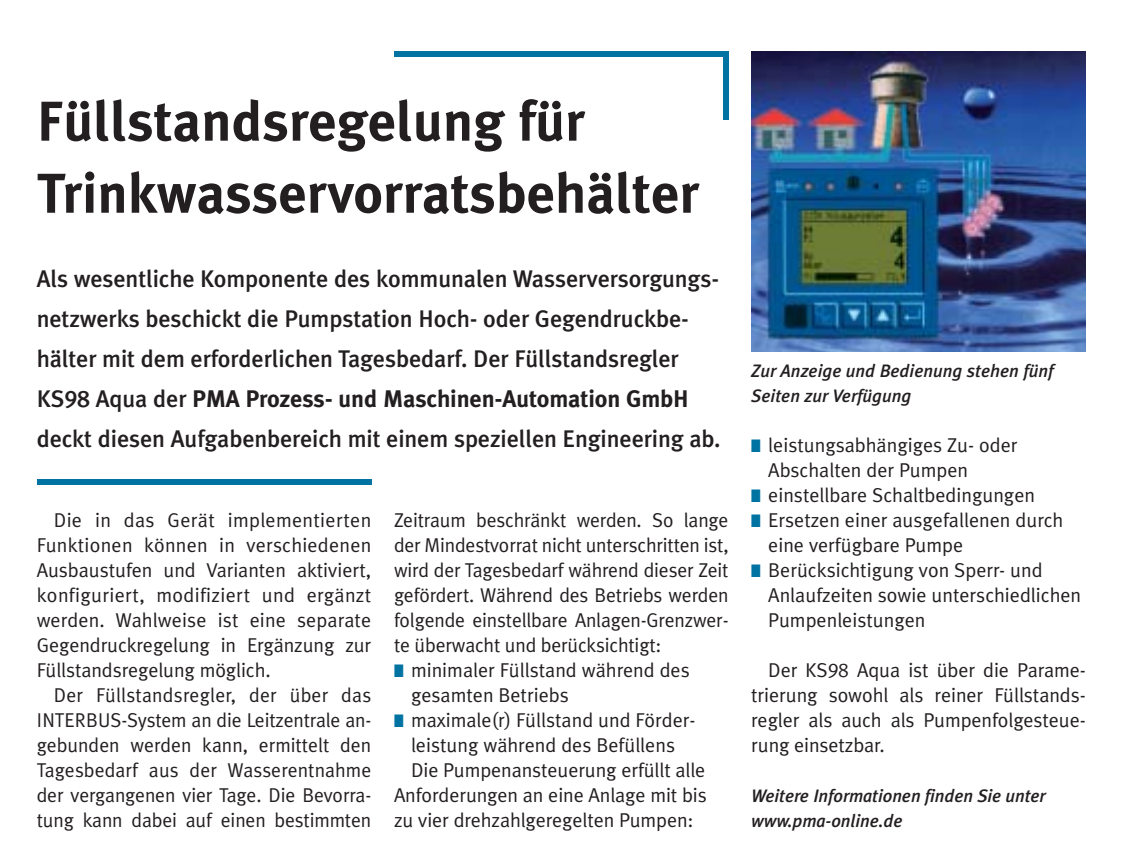
<style>
.page{position:relative;width:1123px;height:868px;background:#fff}
.page>*{position:absolute;margin:0;border:0;box-sizing:border-box;transform-origin:0 0}
.t1{font:700 56px/72px "Meta Plus";color:#231f20}
.t2{font:500 24px/40px "Meta Plus";letter-spacing:-.005em;color:#231f20}
.t3{font:20px/25px "Meta Plus Normal";letter-spacing:-.005em;color:#231f20;text-align:justify}
.t4{font:italic 500 18px/25px "Meta Plus";letter-spacing:-.005em;color:#231f20}
.s1{font-family:"Meta Plus Medium Caps";font-weight:400}
.s2{font-weight:700}
.s3{color:#0073a2}
.s4{font-family:"Meta Plus Normal Caps"}
</style>
<div class="page">
<div style="left:723px;top:51px;width:5px;height:68px;background:#0073a2"></div>
<div style="left:394px;top:51px;width:334px;height:6px;background:#0073a2"></div>
<div style="left:37px;top:478px;width:334px;height:6px;background:#0073a2"></div>
<img style="left:751px;top:51px;width:335px;height:300px">
<h1 class="t1" style="left:37px;top:92px;width:664px">Füllstandsregelung für<br>Trinkwasservorratsbehälter</h1>
<p class="t2" style="left:37px;top:261px;width:685px">Als wesentliche Komponente des kommunalen Wasserversorgungs&shy;netzwerks beschickt die Pumpstation Hoch- oder Gegendruckbe&shy;hälter mit dem erforderlichen Tagesbedarf. Der Füllstandsregler KS<span class="s1">98</span> Aqua der <span class="s2">PMA Prozess- und Maschinen-Automation GmbH </span>deckt diesen Aufgabenbereich mit einem speziellen Engineering ab.</p>
<p class="t3" style="left:37px;top:509px;width:336px;text-indent:17px">Die in das Gerät implementierten Funktionen können in verschiedenen Ausbaustufen und Varianten aktiviert, konfiguriert, modifiziert und ergänzt werden. Wahlweise ist eine separate Gegendruckregelung in Ergänzung zur Füllstandsregelung möglich.</p>
<p class="t3" style="left:37px;top:684px;width:336px;text-indent:17px">Der Füllstandsregler, der über das INTERBUS-System an die Leitzentrale an&shy;gebunden werden kann, ermittelt den Tagesbedarf aus der Wasserentnahme der vergangenen vier Tage. Die Bevorra&shy;tung kann dabei auf einen bestimmten</p>
<p class="t3" style="left:394px;top:509px;width:336px">Zeitraum beschränkt werden. So lange der Mindestvorrat nicht unterschritten ist, wird der Tagesbedarf während dieser Zeit gefördert. Während des Betriebs werden folgende einstellbare Anlagen-Grenzwer&shy;te überwacht und berücksichtigt:</p>
<p class="t3" style="left:411px;top:659px;width:280px;text-indent:-17px"><span class="s3">■</span> minimaler Füllstand während des gesamten Betriebs</p>
<p class="t3" style="left:394px;top:709px;width:303px"><span class="s3">■</span> maximale(r) Füllstand und Förder-</p>
<p class="t3" style="left:411px;top:734px;width:266px">leistung während des Befüllens</p>
<p class="t3" style="left:411px;top:759px;width:296px">Die Pumpenansteuerung erfüllt alle</p>
<p class="t3" style="left:394px;top:784px;width:314px">Anforderungen an eine Anlage mit bis</p>
<p class="t3" style="left:394px;top:809px;width:301px">zu vier drehzahlgeregelten Pumpen:</p>
<p class="t4" style="left:751px;top:360px;width:304px">Zur Anzeige und Bedienung stehen fünf<br>Seiten zur Verfügung</p>
<p class="t3" style="left:768px;top:434px;width:251px;text-indent:-17px"><span class="s3">■</span> leistungsabhängiges Zu- oder<br>Abschalten der Pumpen</p>
<p class="t3" style="left:751px;top:484px;width:285px"><span class="s3">■</span> einstellbare Schaltbedingungen</p>
<p class="t3" style="left:768px;top:509px;width:297px;text-indent:-17px"><span class="s3">■</span> Ersetzen einer ausgefallenen durch eine verfügbare Pumpe</p>
<p class="t3" style="left:768px;top:559px;width:314px;text-align:left;text-indent:-17px"><span class="s3">■</span> Berücksichtigung von Sperr- und<br>Anlaufzeiten sowie unterschiedlichen<br>Pumpenleistungen</p>
<p class="t3" style="left:751px;top:659px;width:336px;text-indent:17px">Der KS<span class="s4">98</span> Aqua ist über die Parame&shy;trierung sowohl als reiner Füllstands&shy;regler als auch als Pumpenfolgesteue&shy;rung einsetzbar.</p>
<p class="t4" style="left:751px;top:785px;width:296px">Weitere Informationen finden Sie unter www.pma-online.de</p>
</div>
